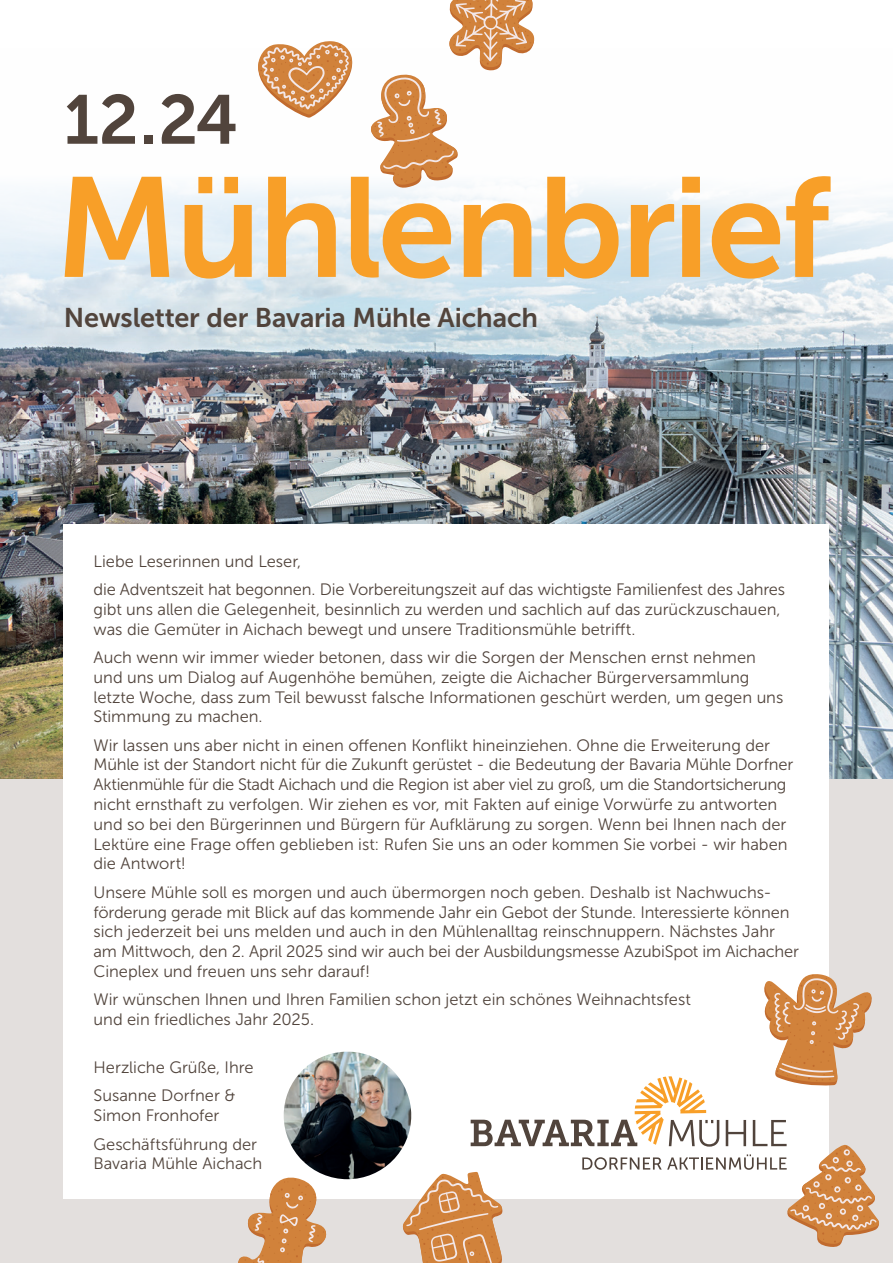
<style>
.page{position:relative;width:893px;height:1263px;background:#fff}
.page>*{position:absolute;margin:0;border:0;box-sizing:border-box;transform-origin:0 0}
.t1{font:141px "Museo Sans 700";letter-spacing:-.02em;color:#f89f28}
.t2{font:69px "Museo Sans 700";color:#51443c}
.t3{font:27px "Museo Sans 700";letter-spacing:-.005em;color:#51443c}
.t4{font:16.5px/19.8px "Museo Sans 300";letter-spacing:-.005em;color:#51443c}
</style>
<div class="page">
<div style="left:0;top:742px;width:893px;height:521px;background:#e3dfdd"></div>
<img style="left:0;top:60px;width:893px;height:718px">
<div style="left:64px;top:525px;width:765px;height:674px;background:#fff"></div>
<img style="left:284px;top:1052px;width:127px;height:127px;border-radius:63px">
<svg style="left:238px;top:1175px;width:90px;height:88px"></svg>
<svg style="left:396px;top:206px;width:87px;height:6px"></svg>
<svg style="left:369px;top:0;width:167px;height:189px"></svg>
<svg style="left:258px;top:41px;width:94px;height:77px"></svg>
<svg style="left:382px;top:974px;width:497px;height:289px"></svg>
<h2 class="t2" style="left:64px;top:82px;width:176px">12.24</h2>
<h1 class="t1" style="left:55px;top:150px;width:777px">Mühlenbrief</h1>
<h3 class="t3" style="left:64px;top:303px;width:476px">Newsletter der Bavaria Mühle Aichach</h3>
<p class="t4" style="left:94px;top:547px;width:693px;line-height:28.3px">Liebe Leserinnen und Leser,<br>die Adventszeit hat begonnen. Die Vorbereitungszeit auf das wichtigste Familienfest des Jahres</p>
<p class="t4" style="left:94px;top:599px;width:689px">gibt uns allen die Gelegenheit, besinnlich zu werden und sachlich auf das zurückzuschauen, was die Gemüter in Aichach bewegt und unsere Traditionsmühle betrifft.</p>
<p class="t4" style="left:94px;top:647px;width:691px">Auch wenn wir immer wieder betonen, dass wir die Sorgen der Menschen ernst nehmen und uns um Dialog auf Augenhöhe bemühen, zeigte die Aichacher Bürgerversammlung letzte Woche, dass zum Teil bewusst falsche Informationen geschürt werden, um gegen uns Stimmung zu machen.</p>
<p class="t4" style="left:94px;top:735px;width:701px">Wir lassen uns aber nicht in einen offenen Konflikt hineinziehen. Ohne die Erweiterung der Mühle ist der Standort nicht für die Zukunft gerüstet - die Bedeutung der Bavaria Mühle Dorfner Aktienmühle für die Stadt Aichach und die Region ist aber viel zu groß, um die Standortsicherung nicht ernsthaft zu verfolgen. Wir ziehen es vor, mit Fakten auf einige Vorwürfe zu antworten und so bei den Bürgerinnen und Bürgern für Aufklärung zu sorgen. Wenn bei Ihnen nach der Lektüre eine Frage offen geblieben ist: Rufen Sie uns an oder kommen Sie vorbei - wir haben die Antwort!</p>
<p class="t4" style="left:94px;top:882px;width:707px">Unsere Mühle soll es morgen und auch übermorgen noch geben. Deshalb ist Nachwuchs&shy;förderung gerade mit Blick auf das kommende Jahr ein Gebot der Stunde. Interessierte können sich jederzeit bei uns melden und auch in den Mühlenalltag reinschnuppern. Nächstes Jahr am Mittwoch, den 2. April 2025 sind wir auch bei der Ausbildungsmesse AzubiSpot im Aichacher Cineplex und freuen uns sehr darauf!</p>
<p class="t4" style="left:94px;top:990px;width:599px">Wir wünschen Ihnen und Ihren Familien schon jetzt ein schönes Weihnachtsfest und ein friedliches Jahr 2025.</p>
<p class="t4" style="left:94px;top:1053px;width:162px;line-height:28.3px">Herzliche Grüße, Ihre<br>Susanne Dorfner &amp;</p>
<p class="t4" style="left:94px;top:1101px;width:165px;line-height:28.3px">Simon Fronhofer<br>Geschäftsführung der</p>
<p class="t4" style="left:94px;top:1154px;width:170px">Bavaria Mühle Aichach</p>
</div>
